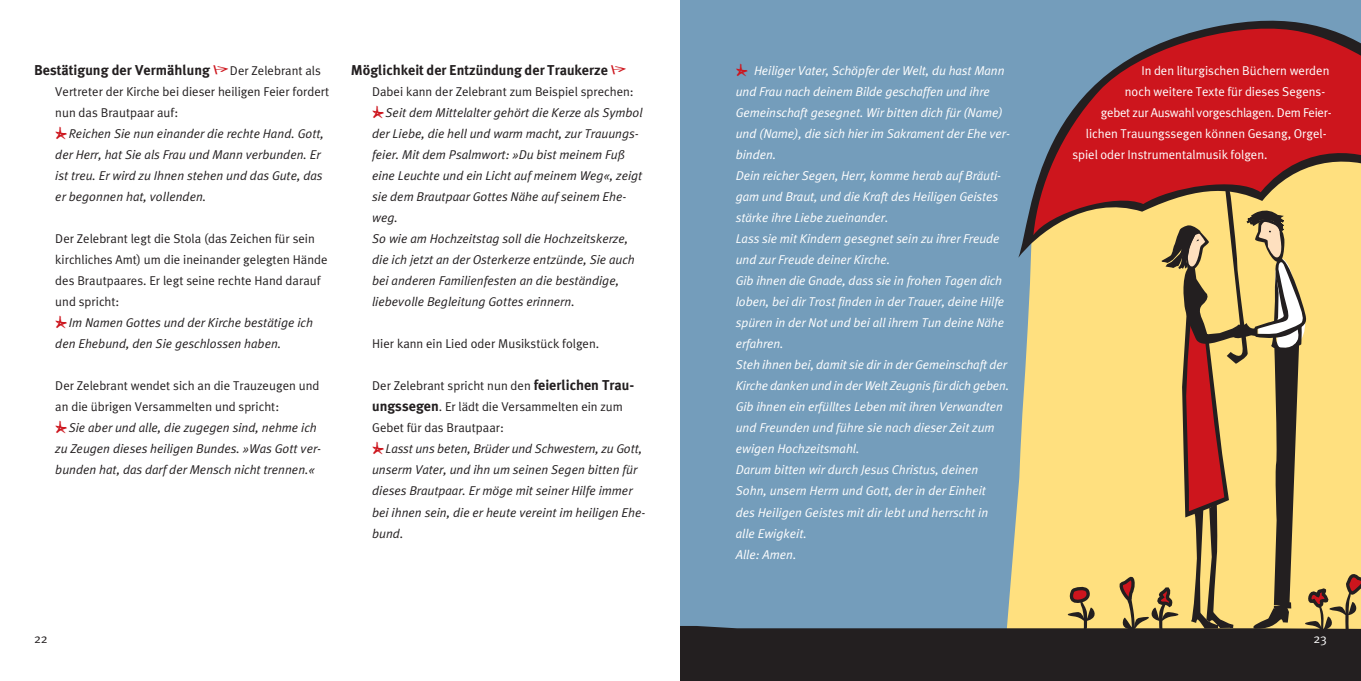
<style>
.page{position:relative;width:1361px;height:681px;background:#fff}
.page>*{position:absolute;margin:0;border:0;box-sizing:border-box;transform-origin:0 0}
.t1{font:700 14.25px "Meta Plus";color:#231f20}
.t2{font:italic 12.75px/21px "Meta Plus Normal";color:#231f20}
.t3{font:italic 12.75px/21px "Meta Plus Normal";letter-spacing:-.005em;color:#fff}
.t4{font:12.75px/21px "Meta Plus Normal";color:#231f20}
.t5{font:12.75px "Meta Plus Normal";color:#fff}
.t6{font:12.75px "Meta Plus Normal";letter-spacing:-.02em;color:#fff}
.s1{font-family:"Meta Plus";font-weight:700;font-size:14.25px}
</style>
<div class="page">
<div style="left:680px;top:0;width:681px;height:642px;background:#749dbb"></div>
<svg style="left:1007px;top:257px;width:111px;height:368px;background:#ecd787"></svg>
<div style="left:680px;top:625px;width:681px;height:55px;background:#231f20"></div>
<svg style="left:1018px;top:20px;width:261px;height:237px"></svg>
<svg style="left:1033px;top:21px;width:328px;height:214px;fill:#cd151d"></svg>
<svg style="left:1064px;top:586px;width:34px;height:43px"></svg>
<svg style="left:1118px;top:189px;width:243px;height:446px;background:#d5b46b"></svg>
<p class="t1" style="left:34px;top:62px;width:177px">Bestätigung der Vermählung</p>
<p class="t4" style="left:55px;top:60px;width:275px;text-indent:175px">Der Zelebrant als<br>Vertreter der Kirche bei dieser heiligen Feier fordert nun das Brautpaar auf:</p>
<p class="t2" style="left:55px;top:123px;width:270px;text-indent:13px">Reichen Sie nun einander die rechte Hand. Gott, der Herr, hat Sie als Frau und Mann verbunden. Er ist treu. Er wird zu Ihnen stehen und das Gute, das er begonnen hat, vollenden.</p>
<p class="t4" style="left:55px;top:228px;width:274px">Der Zelebrant legt die Stola (das Zeichen für sein kirchliches Amt) um die ineinander gelegten Hände des Brautpaares. Er legt seine rechte Hand darauf und spricht:</p>
<p class="t2" style="left:55px;top:312px;width:259px;text-indent:13px">Im Namen Gottes und der Kirche bestätige ich den Ehebund, den Sie geschlossen haben.</p>
<p class="t4" style="left:55px;top:375px;width:266px">Der Zelebrant wendet sich an die Trauzeugen und an die übrigen Versammelten und spricht:</p>
<p class="t2" style="left:55px;top:417px;width:267px;text-indent:13px">Sie aber und alle, die zugegen sind, nehme ich zu Zeugen dieses heiligen Bundes. »Was Gott ver&shy;bunden hat, das darf der Mensch nicht trennen.«</p>
<p class="t1" style="left:351px;top:62px;width:259px">Möglichkeit der Entzündung der Traukerze</p>
<p class="t4" style="left:372px;top:81px;width:263px">Dabei kann der Zelebrant zum Beispiel sprechen:</p>
<p class="t2" style="left:372px;top:102px;width:272px;text-indent:13px">Seit dem Mittelalter gehört die Kerze als Symbol der Liebe, die hell und warm macht, zur Trauungs&shy;feier. Mit dem Psalmwort: »Du bist meinem Fuß eine Leuchte und ein Licht auf meinem Weg«, zeigt sie dem Brautpaar Gottes Nähe auf seinem Ehe&shy;weg.<br>So wie am Hochzeitstag soll die Hochzeitskerze, die ich jetzt an der Osterkerze entzünde, Sie auch bei anderen Familienfesten an die beständige, liebevolle Begleitung Gottes erinnern.</p>
<p class="t4" style="left:372px;top:333px;width:229px">Hier kann ein Lied oder Musikstück folgen.</p>
<p class="t4" style="left:372px;top:375px;width:264px">Der Zelebrant spricht nun den <span class="s1">feierlichen Trau&shy;ungssegen</span>. Er lädt die Versammelten ein zum<br>Gebet für das Brautpaar:</p>
<p class="t2" style="left:372px;top:438px;width:275px;text-indent:13px">Lasst uns beten, Brüder und Schwestern, zu Gott, unserm Vater, und ihn um seinen Segen bitten für dieses Brautpaar. Er möge mit seiner Hilfe immer bei ihnen sein, die er heute vereint im heiligen Ehe&shy;bund.</p>
<p class="t3" style="left:736px;top:60px;width:276px;text-indent:18px">Heiliger Vater, Schöpfer der Welt, du hast Mann und Frau nach deinem Bilde geschaffen und ihre Gemeinschaft gesegnet. Wir bitten dich für (Name) und (Name), die sich hier im Sakrament der Ehe ver&shy;binden.<br>Dein reicher Segen, Herr, komme herab auf Bräuti&shy;gam und Braut, und die Kraft des Heiligen Geistes stärke ihre Liebe zueinander.<br>Lass sie mit Kindern gesegnet sein zu ihrer Freude und zur Freude deiner Kirche.<br>Gib ihnen die Gnade, dass sie in frohen Tagen dich loben, bei dir Trost finden in der Trauer, deine Hilfe spüren in der Not und bei all ihrem Tun deine Nähe erfahren.<br>Steh ihnen bei, damit sie dir in der Gemeinschaft der Kirche danken und in der Welt Zeugnis für dich geben.<br>Gib ihnen ein erfülltes Leben mit ihren Verwandten und Freunden und führe sie nach dieser Zeit zum ewigen Hochzeitsmahl.<br>Darum bitten wir durch Jesus Christus, deinen Sohn, unsern Herrn und Gott, der in der Einheit<br>des Heiligen Geistes mit dir lebt und herrscht in alle Ewigkeit.<br>Alle: Amen.</p>
<p class="t5" style="left:1141px;top:63px;width:190px">In den liturgischen Büchern werden</p>
<p class="t5" style="left:1125px;top:84px;width:202px">noch weitere Texte für dieses Segens-</p>
<p class="t6" style="left:1101px;top:105px;width:232px">gebet zur Auswahl vorgeschlagen. Dem Feier-</p>
<p class="t5" style="left:1086px;top:126px;width:242px">lichen Trauungssegen können Gesang, Orgel-</p>
<p class="t5" style="left:1072px;top:147px;width:197px">spiel oder Instrumentalmusik folgen.</p>
<p class="t4" style="left:34px;top:627px;width:15px">22</p>
<p class="t5" style="left:1313px;top:630px;width:15px">23</p>
</div>
